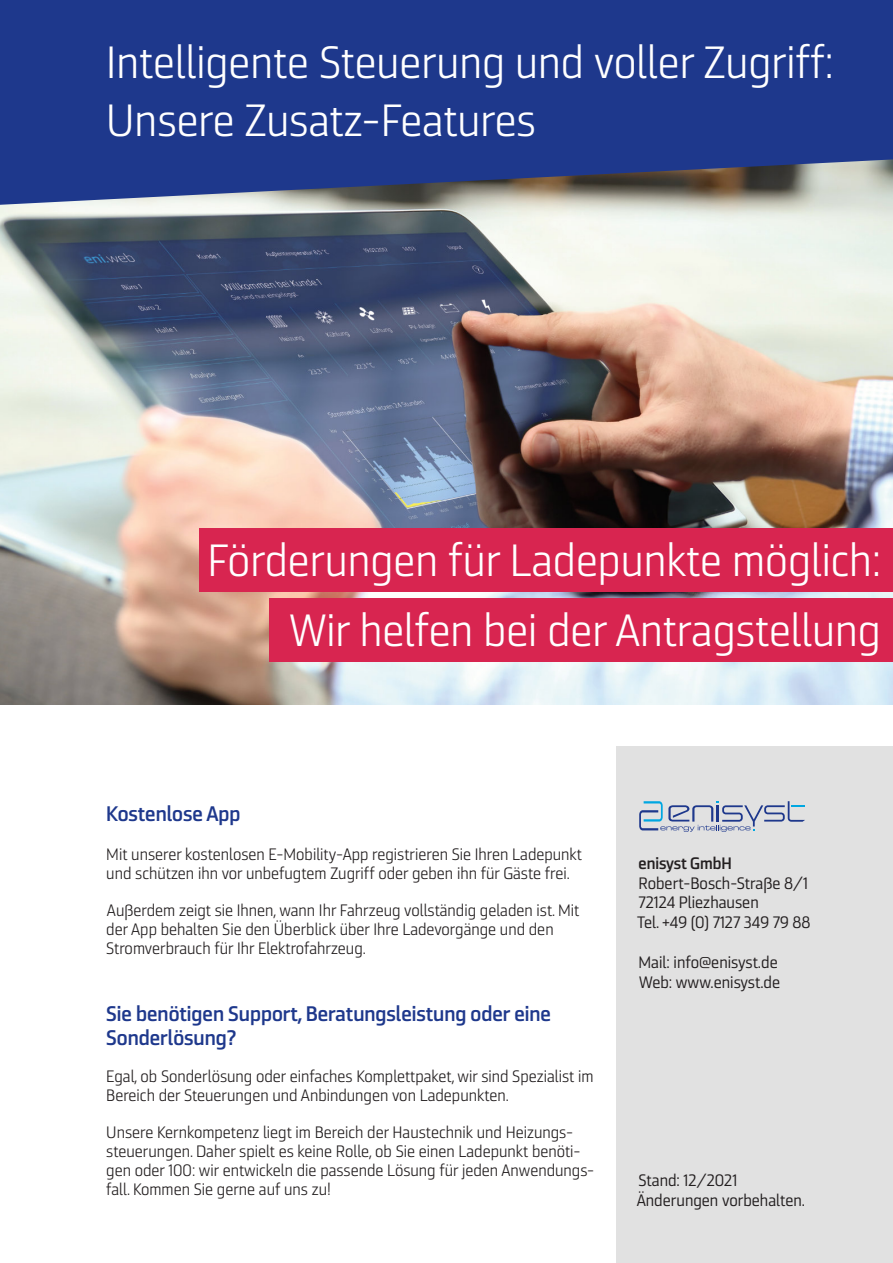
<style>
.page{position:relative;width:893px;height:1263px;background:#fff}
.page>*{position:absolute;margin:0;border:0;box-sizing:border-box;transform-origin:0 0}
.t1{font:45px/58.5px "Ranelte Nor Boo";color:#fff}
.t2{font:21px/24.2px "Ranelte Nor Dem";color:#1e388c}
.t3{font:16.5px/19px "Ranelte Nor Boo";color:#231f20}
.t4{font:16.5px/19.8px "Ranelte Nor Reg";color:#231f20}
.t5{font:16.5px "Ranelte Nor Dem";color:#231f20}
</style>
<div class="page">
<img style="left:0;top:205px;width:893px;height:499px">
<div style="left:617px;top:746px;width:276px;height:517px;background:#e1e1e1"></div>
<svg style="left:639px;top:801px;width:166px;height:31px"></svg>
<svg style="left:0;top:0;width:893px;height:205px;fill:#1e388c"></svg>
<hr style="left:892px;top:394px;width:1px;height:63px;background:#d82550">
<hr style="left:892px;top:464px;width:1px;height:64px;background:#d82550">
<div style="left:200px;top:528px;width:693px;height:64px;background:#d82550"></div>
<div style="left:269px;top:598px;width:624px;height:64px;background:#d82550"></div>
<h1 class="t1" style="left:106px;top:36px;width:729px">Intelligente Steuerung und voller Zugriff:<br>Unsere Zusatz-Features</h1>
<h1 class="t1" style="left:208px;top:529px;width:675px;line-height:69.8px;text-align:right">Förderungen für Ladepunkte möglich:<br>Wir helfen bei der Antragstellung</h1>
<p class="t2" style="left:106px;top:804px;width:136px">Kostenlose App</p>
<p class="t3" style="left:106px;top:846px;width:477px">Mit unserer kostenlosen E-Mobility-App registrieren Sie Ihren Ladepunkt und schützen ihn vor unbefugtem Zugriff oder geben ihn für Gäste frei.</p>
<p class="t3" style="left:106px;top:902px;width:475px">Außerdem zeigt sie Ihnen, wann Ihr Fahrzeug vollständig geladen ist. Mit der App behalten Sie den Überblick über Ihre Ladevorgänge und den<br>Stromverbrauch für Ihr Elektrofahrzeug.</p>
<p class="t2" style="left:106px;top:1003px;width:446px">Sie benötigen Support, Beratungsleistung oder eine<br>Sonderlösung?</p>
<p class="t3" style="left:106px;top:1068px;width:489px">Egal, ob Sonderlösung oder einfaches Komplettpaket, wir sind Spezialist im<br>Bereich der Steuerungen und Anbindungen von Ladepunkten.</p>
<p class="t3" style="left:106px;top:1124px;width:489px">Unsere Kernkompetenz liegt im Bereich der Haustechnik und Heizungs&shy;steuerungen. Daher spielt es keine Rolle, ob Sie einen Ladepunkt benöti&shy;gen oder 100: wir entwickeln die passende Lösung für jeden Anwendungs&shy;fall. Kommen Sie gerne auf uns zu!</p>
<p class="t5" style="left:638px;top:856px;width:95px">enisyst GmbH</p>
<p class="t4" style="left:637px;top:874px;width:175px">Robert-Bosch-Straße 8/1<br>72124 Pliezhausen<br>Tel. +49 (0) 7127 349 79 88</p>
<p class="t4" style="left:638px;top:953px;width:143px">Mail: info@enisyst.de<br>Web: www.enisyst.de</p>
<p class="t4" style="left:637px;top:1171px;width:170px">Stand: 12/2021<br>Änderungen vorbehalten.</p>
</div>
